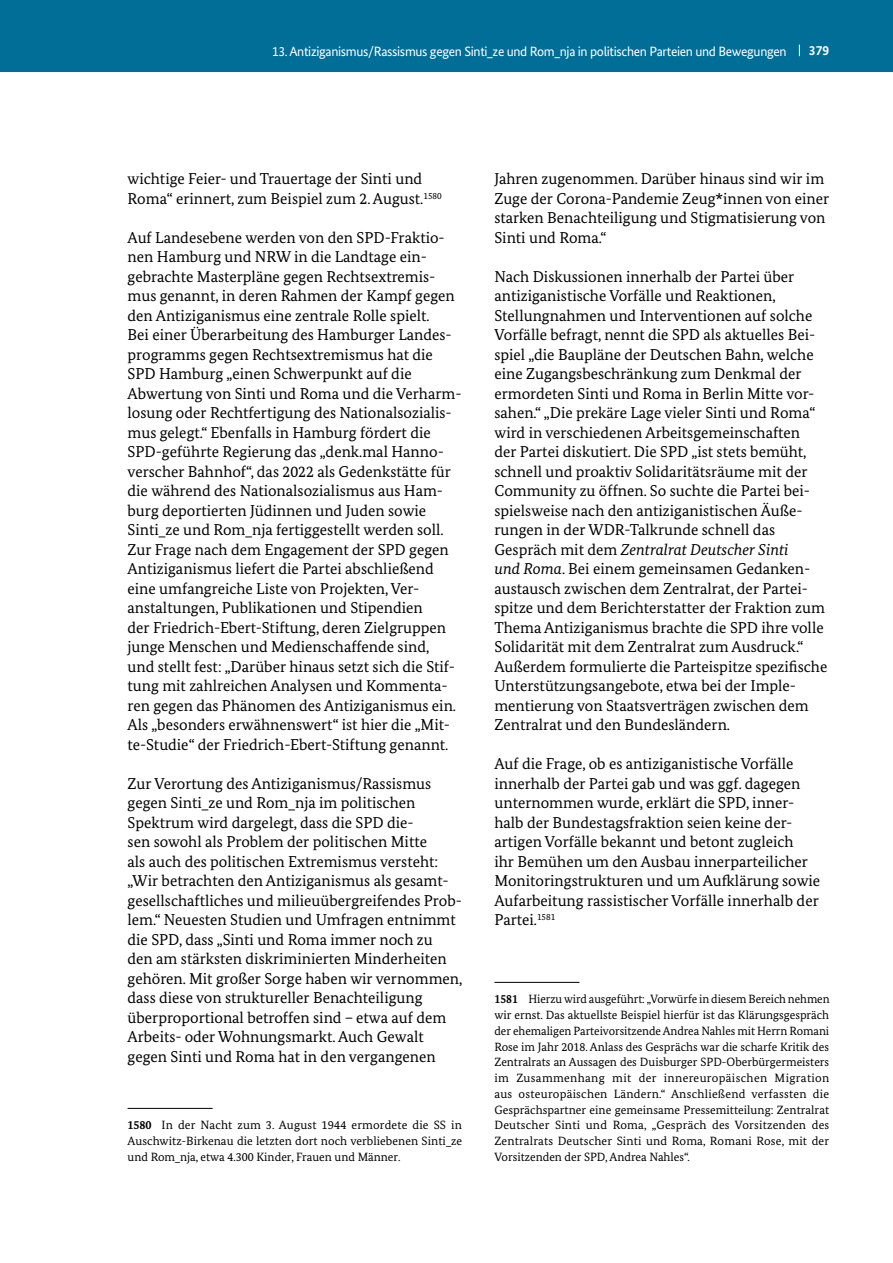
<style>
.page{position:relative;width:893px;height:1263px;background:#fff}
.page>*{position:absolute;margin:0;border:0;box-sizing:border-box;transform-origin:0 0}
.t1{font:15.75px/19.5px "Bundes Serif";color:#000}
.t2{font:13.5px "Bundes Sans";letter-spacing:-.025em;color:#fff}
.t3{font:700 13.5px "Bundes Sans";color:#fff}
.t4{font:12px/15.8px "Bundes Serif";color:#000;text-align:justify}
.s1{font-weight:700}
.s2{font-style:italic}
</style>
<div class="page">
<div style="left:0;top:0;width:893px;height:72px;background:#006e96"></div>
<hr style="left:128px;top:1108px;width:85px;height:1px;background:#000">
<hr style="left:494px;top:982px;width:85px;height:1px;background:#000">
<p class="t2" style="left:272px;top:43px;width:516px">13.Antiziganismus/Rassismus gegen Sinti_ze und Rom_nja in politischen Parteien und Bewegungen</p>
<p class="t3" style="left:809px;top:42px;width:22px">379</p>
<p class="t1" style="left:128px;top:169px;width:316px">wichtige Feier- und Trauertage der Sinti und<br>Roma“ erinnert, zum Beispiel zum 2. August.<sup>1580</sup></p>
<p class="t1" style="left:128px;top:227px;width:335px">Auf Landesebene werden von den SPD-Fraktio&shy;nen Hamburg und NRW in die Landtage ein&shy;gebrachte Masterpläne gegen Rechtsextremis&shy;mus genannt, in deren Rahmen der Kampf gegen den Antiziganismus eine zentrale Rolle spielt.<br>Bei einer Überarbeitung des Hamburger Landes&shy;programms gegen Rechtsextremismus hat die SPD Hamburg „einen Schwerpunkt auf die Abwertung von Sinti und Roma und die Verharm&shy;losung oder Rechtfertigung des Nationalsozialis&shy;mus gelegt.“ Ebenfalls in Hamburg fördert die SPD-geführte Regierung das „denk.mal Hanno&shy;verscher Bahnhof“, das 2022 als Gedenkstätte für die während des Nationalsozialismus aus Ham&shy;burg deportierten Jüdinnen und Juden sowie Sinti_ze und Rom_nja fertiggestellt werden soll.<br>Zur Frage nach dem Engagement der SPD gegen Antiziganismus liefert die Partei abschließend eine umfangreiche Liste von Projekten, Ver&shy;anstaltungen, Publikationen und Stipendien<br>der Friedrich-Ebert-Stiftung, deren Zielgruppen junge Menschen und Medienschaffende sind,<br>und stellt fest: „Darüber hinaus setzt sich die Stif&shy;tung mit zahlreichen Analysen und Kommenta&shy;ren gegen das Phänomen des Antiziganismus ein.<br>Als „besonders erwähnenswert“ ist hier die „Mit&shy;te-Studie“ der Friedrich-Ebert-Stiftung genannt.</p>
<p class="t1" style="left:128px;top:773px;width:336px">Zur Verortung des Antiziganismus/Rassismus gegen Sinti_ze und Rom_nja im politischen Spektrum wird dargelegt, dass die SPD die-<br>sen sowohl als Problem der politischen Mitte<br>als auch des politischen Extremismus versteht: „Wir betrachten den Antiziganismus als gesamt&shy;gesellschaftliches und milieuübergreifendes Prob&shy;lem.“ Neuesten Studien und Umfragen entnimmt die SPD, dass „Sinti und Roma immer noch zu<br>den am stärksten diskriminierten Minderheiten gehören. Mit großer Sorge haben wir vernommen, dass diese von struktureller Benachteiligung überproportional betroffen sind – etwa auf dem Arbeits- oder Wohnungsmarkt. Auch Gewalt gegen Sinti und Roma hat in den vergangenen</p>
<p class="t4" style="left:128px;top:1117px;width:336px"><span class="s1">1580</span> In der Nacht zum 3. August 1944 ermordete die SS in Auschwitz-Birkenau die letzten dort noch verbliebenen Sinti_ze und Rom_nja, etwa 4.300 Kinder, Frauen und Männer.</p>
<p class="t1" style="left:494px;top:169px;width:336px">Jahren zugenommen. Darüber hinaus sind wir im Zuge der Corona-Pandemie Zeug*innen von einer starken Benachteiligung und Stigmatisierung von Sinti und Roma.“</p>
<p class="t1" style="left:494px;top:266px;width:334px">Nach Diskussionen innerhalb der Partei über antiziganistische Vorfälle und Reaktionen, Stellungnahmen und Interventionen auf solche Vorfälle befragt, nennt die SPD als aktuelles Bei&shy;spiel „die Baupläne der Deutschen Bahn, welche eine Zugangsbeschränkung zum Denkmal der ermordeten Sinti und Roma in Berlin Mitte vor&shy;sahen.“ „Die prekäre Lage vieler Sinti und Roma“ wird in verschiedenen Arbeitsgemeinschaften<br>der Partei diskutiert. Die SPD „ist stets bemüht, schnell und proaktiv Solidaritätsräume mit der Community zu öffnen. So suchte die Partei bei&shy;spielsweise nach den antiziganistischen Äuße&shy;rungen in der WDR-Talkrunde schnell das Gespräch mit dem <span class="s2">Zentralrat Deutscher Sinti<br>und Roma</span>. Bei einem gemeinsamen Gedanken&shy;austausch zwischen dem Zentralrat, der Partei&shy;spitze und dem Berichterstatter der Fraktion zum Thema Antiziganismus brachte die SPD ihre volle Solidarität mit dem Zentralrat zum Ausdruck.“ Außerdem formulierte die Parteispitze spezifische Unterstützungsangebote, etwa bei der Imple&shy;mentierung von Staatsverträgen zwischen dem Zentralrat und den Bundesländern.</p>
<p class="t1" style="left:494px;top:754px;width:327px">Auf die Frage, ob es antiziganistische Vorfälle innerhalb der Partei gab und was ggf. dagegen unternommen wurde, erklärt die SPD, inner&shy;halb der Bundestagsfraktion seien keine der&shy;artigen Vorfälle bekannt und betont zugleich<br>ihr Bemühen um den Ausbau innerparteilicher Monitoringstrukturen und um Aufklärung sowie Aufarbeitung rassistischer Vorfälle innerhalb der Partei.<sup>1581</sup></p>
<p class="t4" style="left:494px;top:991px;width:337px"><span class="s1">1581</span> Hierzu wird ausgeführt: „Vorwürfe in diesem Bereich nehmen wir ernst. Das aktuellste Beispiel hierfür ist das Klärungsgespräch der ehemaligen Parteivorsitzende Andrea Nahles mit Herrn Romani Rose im Jahr 2018. Anlass des Gesprächs war die scharfe Kritik des Zentralrats an Aussagen des Duisburger SPD-Oberbürgermeisters im Zusammenhang mit der innereuropäischen Migration aus osteuropäischen Ländern.“ Anschließend verfassten die Gesprächspartner eine gemeinsame Pressemitteilung: Zentralrat Deutscher Sinti und Roma, „Gespräch des Vorsitzenden des Zentralrats Deutscher Sinti und Roma, Romani Rose, mit der Vorsitzenden der SPD, Andrea Nahles“.</p>
</div>
